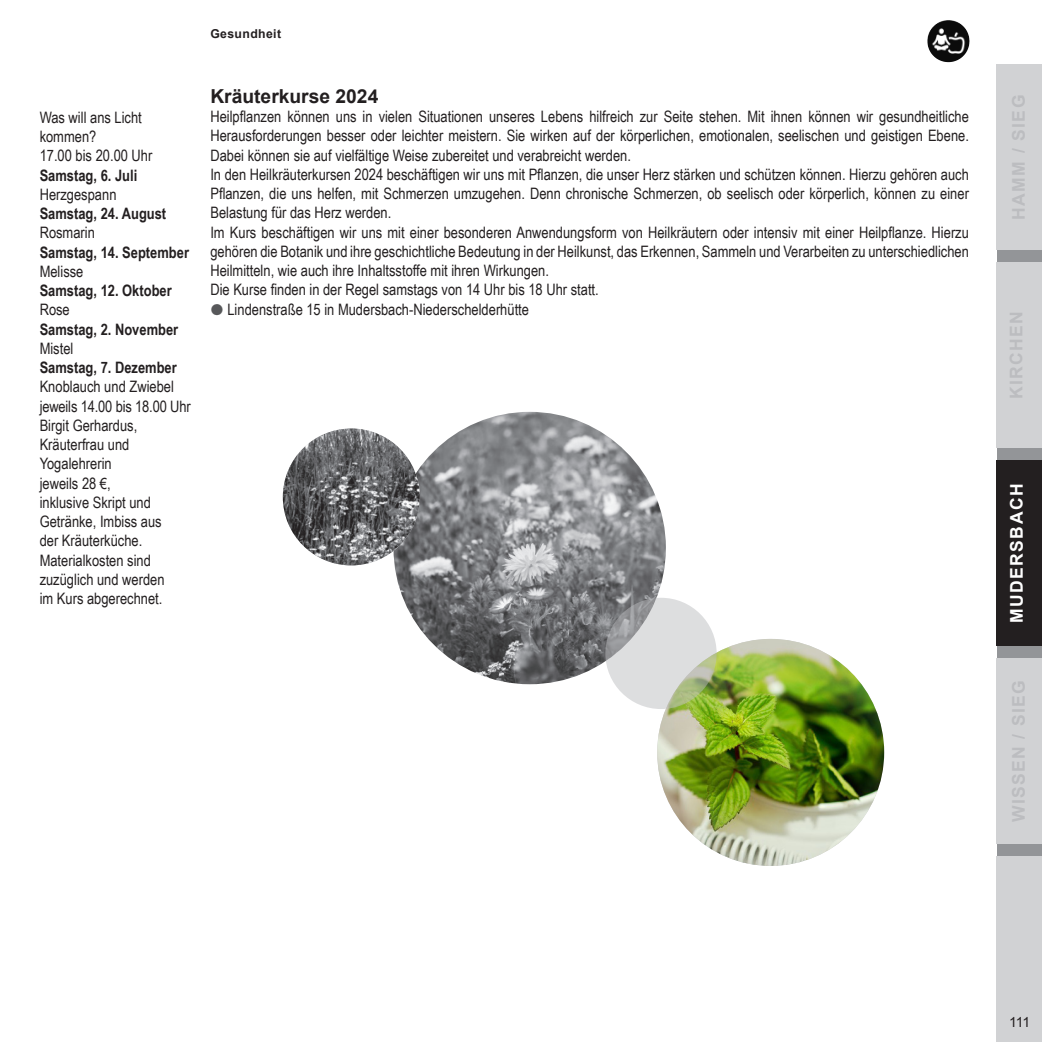
<style>
.page{position:relative;width:1042px;height:1042px;background:#fff}
.page>*{position:absolute;margin:0;border:0;box-sizing:border-box;transform-origin:0 0}
.t1{font:700 19.25px "Arial";color:#231f20}
.t2{font:700 17.5px "Arial";letter-spacing:.08em;color:#bcbdc0}
.t3{font:700 17.5px "Arial";letter-spacing:.08em;color:#fff}
.t4{font:15.75px/19.2px "Arial Narrow";color:#231f20}
.t5{font:700 15.75px "Arial Narrow";color:#231f20}
.t6{font:14px "Arial";color:#231f20}
.t7{font:700 12.25px "Arial";letter-spacing:.03em;color:#231f20}
</style>
<div class="page">
<div style="left:997px;top:64px;width:45px;height:978px;background:#939598"></div>
<div style="left:996px;top:64px;width:46px;height:186px;background:#d1d2d4"></div>
<div style="left:996px;top:262px;width:46px;height:186px;background:#d1d2d4"></div>
<div style="left:996px;top:460px;width:46px;height:186px;background:#231f20"></div>
<div style="left:996px;top:658px;width:46px;height:186px;background:#d1d2d4"></div>
<div style="left:996px;top:856px;width:46px;height:186px;background:#d1d2d4"></div>
<img style="left:927px;top:20px;width:31px;height:42px">
<img style="left:657px;top:639px;width:227px;height:227px;border-radius:113px">
<img style="left:393px;top:412px;width:273px;height:272px;border-radius:136px">
<img style="left:283px;top:428px;width:137px;height:137px;border-radius:68px">
<svg style="left:605px;top:598px;width:111px;height:111px;background:#ced0cd"></svg>
<p class="t7" style="left:210px;top:25px;width:72px">Gesundheit</p>
<p class="t4" style="left:40px;top:107px;width:114px">Was will ans Licht kommen?<br>17.00 bis 20.00 Uhr</p>
<p class="t5" style="left:40px;top:163px;width:99px">Samstag, 6. Juli</p>
<p class="t4" style="left:40px;top:184px;width:78px">Herzgespann</p>
<p class="t5" style="left:40px;top:202px;width:128px">Samstag, 24. August</p>
<p class="t4" style="left:40px;top:223px;width:57px">Rosmarin</p>
<p class="t5" style="left:40px;top:240px;width:151px">Samstag, 14. September</p>
<p class="t4" style="left:40px;top:261px;width:45px">Melisse</p>
<p class="t5" style="left:40px;top:279px;width:134px">Samstag, 12. Oktober</p>
<p class="t4" style="left:40px;top:300px;width:32px">Rose</p>
<p class="t5" style="left:40px;top:317px;width:140px">Samstag, 2. November</p>
<p class="t4" style="left:40px;top:338px;width:35px">Mistel</p>
<p class="t5" style="left:40px;top:356px;width:139px">Samstag, 7. Dezember</p>
<p class="t4" style="left:40px;top:377px;width:152px">Knoblauch und Zwiebel jeweils 14.00 bis 18.00 Uhr<br>Birgit Gerhardus,<br>Kräuterfrau und<br>Yogalehrerin<br>jeweils 28 €,<br>inklusive Skript und<br>Getränke, Imbiss aus<br>der Kräuterküche.<br>Materialkosten sind zuzüglich und werden<br>im Kurs abgerechnet.</p>
<p class="t1" style="left:210px;top:83px;width:169px">Kräuterkurse 2024</p>
<p class="t4" style="left:210px;top:106px;width:760px">Heilpflanzen können uns in vielen Situationen unseres Lebens hilfreich zur Seite stehen. Mit ihnen können wir gesundheitliche</p>
<p class="t4" style="left:210px;top:126px;width:760px">Herausforderungen besser oder leichter meistern. Sie wirken auf der körperlichen, emotionalen, seelischen und geistigen Ebene.</p>
<p class="t4" style="left:210px;top:145px;width:422px">Dabei können sie auf vielfältige Weise zubereitet und verabreicht werden.</p>
<p class="t4" style="left:210px;top:164px;width:760px">In den Heilkräuterkursen 2024 beschäftigen wir uns mit Pflanzen, die unser Herz stärken und schützen können. Hierzu gehören auch</p>
<p class="t4" style="left:210px;top:183px;width:760px">Pflanzen, die uns helfen, mit Schmerzen umzugehen. Denn chronische Schmerzen, ob seelisch oder körperlich, können zu einer</p>
<p class="t4" style="left:210px;top:203px;width:182px">Belastung für das Herz werden.</p>
<p class="t4" style="left:210px;top:222px;width:760px">Im Kurs beschäftigen wir uns mit einer besonderen Anwendungsform von Heilkräutern oder intensiv mit einer Heilpflanze. Hierzu</p>
<p class="t4" style="left:210px;top:241px;width:760px">gehören die Botanik und ihre geschichtliche Bedeutung in der Heilkunst, das Erkennen, Sammeln und Verarbeiten zu unterschiedlichen</p>
<p class="t4" style="left:210px;top:260px;width:340px">Heilmitteln, wie auch ihre Inhaltsstoffe mit ihren Wirkungen.</p>
<p class="t4" style="left:210px;top:280px;width:390px">Die Kurse finden in der Regel samstags von 14 Uhr bis 18 Uhr statt.</p>
<p class="t4" style="left:227px;top:299px;width:303px">Lindenstraße 15 in Mudersbach-Niederschelderhütte</p>
<p class="t2" style="left:1006px;top:220px;width:126px;rotate:-90deg">HAMM / SIEG</p>
<p class="t2" style="left:1004px;top:399px;width:90px;rotate:-90deg">KIRCHEN</p>
<p class="t3" style="left:1004px;top:623px;width:140px;rotate:-90deg">MUDERSBACH</p>
<p class="t2" style="left:1006px;top:822px;width:144px;rotate:-90deg">WISSEN / SIEG</p>
<p class="t6" style="left:1009px;top:1013px;width:23px">111</p>
</div>
